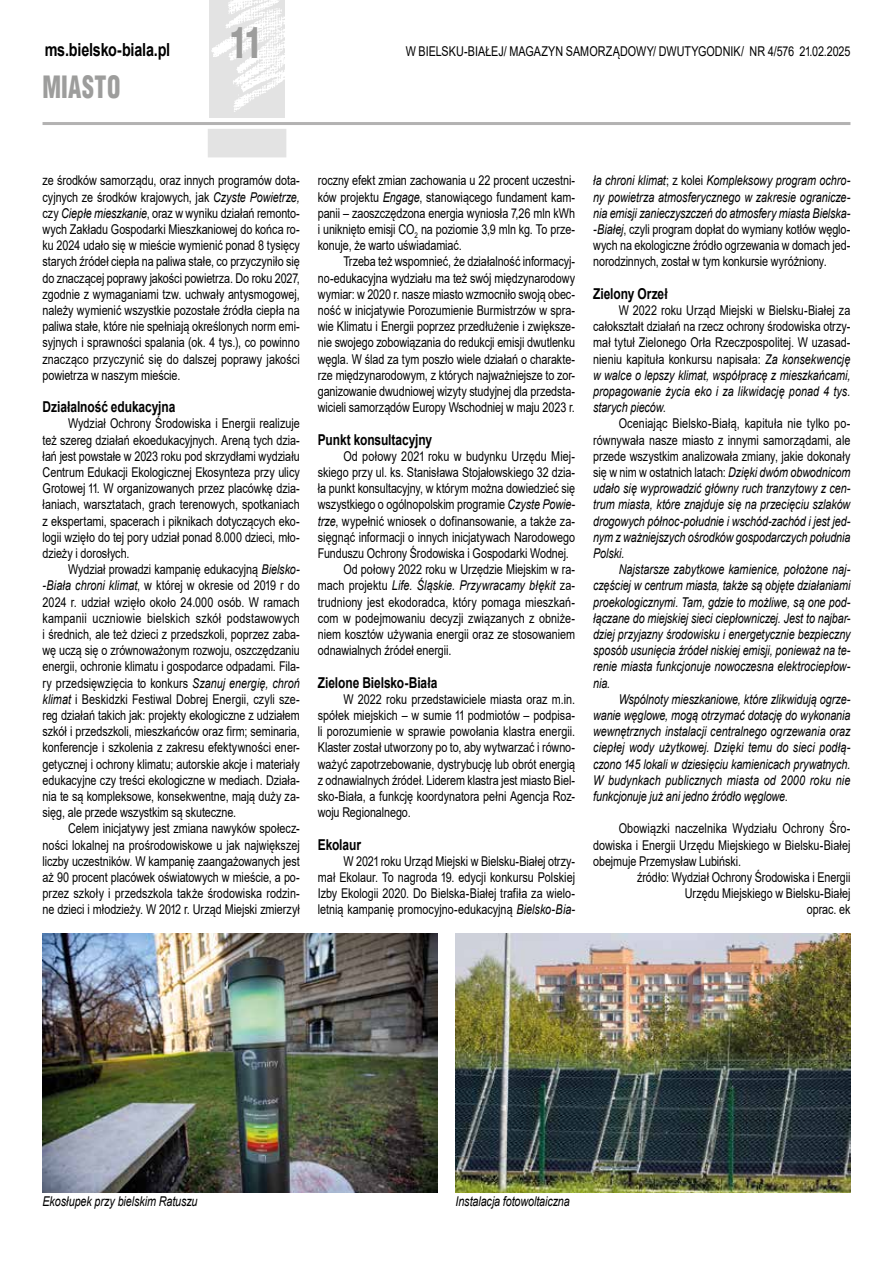
<style>
.page{position:relative;width:893px;height:1263px;background:#fff}
.page>*{position:absolute;margin:0;border:0;box-sizing:border-box;transform-origin:0 0}
.t1{font:900 42px "Switzerland Cond";color:#9d9d9c;scale:.8 1}
.t2{font:900 30px "Switzerland Cond";letter-spacing:.02em;color:#9d9d9c;scale:.8 1}
.t3{font:700 18px "Arial";letter-spacing:-.015em;color:#000;scale:.8 1}
.t4{font:700 15px "Arial";letter-spacing:-.01em;color:#000;scale:.8 1}
.t5{font:13.5px/16.2px "Arial";letter-spacing:-.005em;color:#000;text-align:justify;scale:.8 1}
.t6{font:italic 13.5px/16.2px "Arial";letter-spacing:-.005em;color:#000;text-align:justify;scale:.8 1}
.s1{font-style:italic}
.s2{font-style:normal}
</style>
<div class="page">
<hr style="left:43px;top:122px;width:807px;height:3px;background:#b3b2b2">
<img style="left:209px;top:0;width:76px;height:117px">
<div style="left:208px;top:129px;width:78px;height:28px;background:#e3e3e3"></div>
<img style="left:455px;top:934px;width:395px;height:259px">
<img style="left:43px;top:934px;width:394px;height:259px">
<h3 class="t3" style="left:45px;top:37px;width:158px">ms.bielsko-biala.pl</h3>
<h2 class="t2" style="left:43px;top:68px;width:99px">MIASTO</h2>
<h1 class="t1" style="left:231px;top:16px;width:41px">11</h1>
<p class="t5" style="left:406px;top:43px;width:557px">W BIELSKU-BIAŁEJ/ MAGAZYN SAMORZĄDOWY/ DWUTYGODNIK/ NR 4/576 21.02.2025</p>
<p class="t5" style="left:43px;top:172px;width:323px">ze środków samorządu, oraz innych programów dota&shy;cyjnych ze środków krajowych, jak <span class="s1">Czyste Powietrze, </span>czy <span class="s1">Ciepłe mieszkanie</span>, oraz w wyniku działań remonto&shy;wych Zakładu Gospodarki Mieszkaniowej do końca ro&shy;ku 2024 udało się w mieście wymienić ponad 8 tysięcy starych źródeł ciepła na paliwa stałe, co przyczyniło się do znaczącej poprawy jakości powietrza. Do roku 2027, zgodnie z wymaganiami tzw. uchwały antysmogowej, należy wymienić wszystkie pozostałe źródła ciepła na paliwa stałe, które nie spełniają określonych norm emi&shy;syjnych i sprawności spalania (ok. 4 tys.), co powinno znacząco przyczynić się do dalszej poprawy jakości powietrza w naszym mieście.</p>
<p class="t4" style="left:43px;top:396px;width:168px">Działalność edukacyjna</p>
<p class="t5" style="left:43px;top:415px;width:323px;text-indent:26px">Wydział Ochrony Środowiska i Energii realizuje też szereg działań ekoedukacyjnych. Areną tych dzia&shy;łań jest powstałe w 2023 roku pod skrzydłami wydziału Centrum Edukacji Ekologicznej Ekosynteza przy ulicy Grotowej 11. W organizowanych przez placówkę dzia&shy;łaniach, warsztatach, grach terenowych, spotkaniach z ekspertami, spacerach i piknikach dotyczących eko&shy;logii wzięło do tej pory udział ponad 8.000 dzieci, mło&shy;dzieży i dorosłych.</p>
<p class="t5" style="left:43px;top:561px;width:323px;text-indent:26px">Wydział prowadzi kampanię edukacyjną <span class="s1">Bielsko--Biała chroni klimat</span>, w której w okresie od 2019 r do 2024 r. udział wzięło około 24.000 osób. W ramach kampanii uczniowie bielskich szkół podstawowych i średnich, ale też dzieci z przedszkoli, poprzez zaba&shy;wę uczą się o zrównoważonym rozwoju, oszczędzaniu energii, ochronie klimatu i gospodarce odpadami. Fila&shy;ry przedsięwzięcia to konkurs <span class="s1">Szanuj energię, chroń klimat</span> i Beskidzki Festiwal Dobrej Energii, czyli sze&shy;reg działań takich jak: projekty ekologiczne z udziałem szkół i przedszkoli, mieszkańców oraz firm; seminaria, konferencje i szkolenia z zakresu efektywności ener&shy;getycznej i ochrony klimatu; autorskie akcje i materiały edukacyjne czy treści ekologiczne w mediach. Działa&shy;nia te są kompleksowe, konsekwentne, mają duży za&shy;sięg, ale przede wszystkim są skuteczne.</p>
<p class="t5" style="left:43px;top:820px;width:323px;text-indent:26px">Celem inicjatywy jest zmiana nawyków społecz&shy;ności lokalnej na prośrodowiskowe u jak największej liczby uczestników. W kampanię zaangażowanych jest aż 90 procent placówek oświatowych w mieście, a po&shy;przez szkoły i przedszkola także środowiska rodzin&shy;ne dzieci i młodzieży. W 2012 r. Urząd Miejski zmierzył</p>
<p class="t5" style="left:318px;top:172px;width:323px">roczny efekt zmian zachowania u 22 procent uczestni&shy;ków projektu <span class="s1">Engage</span>, stanowiącego fundament kam&shy;panii – zaoszczędzona energia wyniosła 7,26 mln kWh i uniknięto emisji CO<sub>2</sub> na poziomie 3,9 mln kg. To prze&shy;konuje, że warto uświadamiać.</p>
<p class="t5" style="left:318px;top:253px;width:323px;text-indent:26px">Trzeba też wspomnieć, że działalność informacyj&shy;no-edukacyjna wydziału ma też swój międzynarodowy wymiar: w 2020 r. nasze miasto wzmocniło swoją obec&shy;ność w inicjatywie Porozumienie Burmistrzów w spra&shy;wie Klimatu i Energii poprzez przedłużenie i zwiększe&shy;nie swojego zobowiązania do redukcji emisji dwutlenku węgla. W ślad za tym poszło wiele działań o charakte&shy;rze międzynarodowym, z których najważniejsze to zor&shy;ganizowanie dwudniowej wizyty studyjnej dla przedsta&shy;wicieli samorządów Europy Wschodniej w maju 2023 r.</p>
<p class="t4" style="left:318px;top:429px;width:144px">Punkt konsultacyjny</p>
<p class="t5" style="left:343px;top:448px;width:291px">Od połowy 2021 roku w budynku Urzędu Miej-</p>
<p class="t5" style="left:318px;top:464px;width:323px">skiego przy ul. ks. Stanisława Stojałowskiego 32 dzia-</p>
<p class="t5" style="left:318px;top:480px;width:323px">ła punkt konsultacyjny, w którym można dowiedzieć się</p>
<p class="t5" style="left:318px;top:496px;width:323px">wszystkiego o ogólnopolskim programie <span class="s1">Czyste Powie-</span></p>
<p class="t5" style="left:318px;top:513px;width:323px"><span class="s1">trze</span>, wypełnić wniosek o dofinansowanie, a także za-</p>
<p class="t5" style="left:318px;top:529px;width:323px">sięgnąć informacji o innych inicjatywach Narodowego</p>
<p class="t5" style="left:318px;top:545px;width:315px">Funduszu Ochrony Środowiska i Gospodarki Wodnej.</p>
<p class="t5" style="left:343px;top:561px;width:291px">Od połowy 2022 roku w Urzędzie Miejskim w ra-</p>
<p class="t6" style="left:318px;top:578px;width:323px"><span class="s2">mach projektu</span> Life. Śląskie. Przywracamy błękit <span class="s2">za-</span></p>
<p class="t5" style="left:318px;top:594px;width:323px">trudniony jest ekodoradca, który pomaga mieszkań-</p>
<p class="t5" style="left:318px;top:610px;width:323px">com w podejmowaniu decyzji związanych z obniże-</p>
<p class="t5" style="left:318px;top:626px;width:323px">niem kosztów używania energii oraz ze stosowaniem</p>
<p class="t5" style="left:318px;top:642px;width:168px">odnawialnych źródeł energii.</p>
<p class="t4" style="left:318px;top:672px;width:151px">Zielone Bielsko-Biała</p>
<p class="t5" style="left:318px;top:691px;width:323px;text-indent:26px">W 2022 roku przedstawiciele miasta oraz m.in. spółek miejskich – w sumie 11 podmiotów – podpisa&shy;li porozumienie w sprawie powołania klastra energii.<br>Klaster został utworzony po to, aby wytwarzać i równo&shy;ważyć zapotrzebowanie, dystrybucję lub obrót energią z odnawialnych źródeł. Liderem klastra jest miasto Biel&shy;sko-Biała, a funkcję koordynatora pełni Agencja Roz&shy;woju Regionalnego.</p>
<p class="t4" style="left:318px;top:834px;width:55px">Ekolaur</p>
<p class="t5" style="left:318px;top:853px;width:323px;text-indent:26px">W 2021 roku Urząd Miejski w Bielsku-Białej otrzy&shy;mał Ekolaur. To nagroda 19. edycji konkursu Polskiej Izby Ekologii 2020. Do Bielska-Białej trafiła za wielo&shy;letnią kampanię promocyjno-edukacyjną <span class="s1">Bielsko-Bia-</span></p>
<p class="t6" style="left:593px;top:173px;width:323px">ła chroni klimat<span class="s2">; z kolei</span> Kompleksowy program ochro&shy;ny powietrza atmosferycznego w zakresie ogranicze&shy;nia emisji zanieczyszczeń do atmosfery miasta Bielska--Białej<span class="s2">, czyli program dopłat do wymiany kotłów węglo&shy;wych na ekologiczne źródło ogrzewania w domach jed&shy;norodzinnych, został w tym konkursie wyróżniony.</span></p>
<p class="t4" style="left:593px;top:283px;width:95px">Zielony Orzeł</p>
<p class="t5" style="left:593px;top:302px;width:323px;text-indent:26px">W 2022 roku Urząd Miejski w Bielsku-Białej za całokształt działań na rzecz ochrony środowiska otrzy&shy;mał tytuł Zielonego Orła Rzeczpospolitej. W uzasad&shy;nieniu kapituła konkursu napisała: <span class="s1">Za konsekwencję w walce o lepszy klimat, współpracę z mieszkańcami, propagowanie życia eko i za likwidację ponad 4 tys. starych pieców.</span></p>
<p class="t6" style="left:593px;top:416px;width:323px;text-indent:26px"><span class="s2">Oceniając Bielsko-Białą, kapituła nie tylko po&shy;równywała nasze miasto z innymi samorządami, ale przede wszystkim analizowała zmiany, jakie dokonały się w nim w ostatnich latach:</span> Dzięki dwóm obwodnicom udało się wyprowadzić główny ruch tranzytowy z cen&shy;trum miasta, które znajduje się na przecięciu szlaków drogowych północ-południe i wschód-zachód i jest jed&shy;nym z ważniejszych ośrodków gospodarczych południa Polski.</p>
<p class="t6" style="left:593px;top:561px;width:323px;text-indent:26px">Najstarsze zabytkowe kamienice, położone naj&shy;częściej w centrum miasta, także są objęte działaniami proekologicznymi. Tam, gdzie to możliwe, są one pod&shy;łączane do miejskiej sieci ciepłowniczej. Jest to najbar&shy;dziej przyjazny środowisku i energetycznie bezpieczny sposób usunięcia źródeł niskiej emisji, ponieważ na te&shy;renie miasta funkcjonuje nowoczesna elektrociepłow&shy;nia.</p>
<p class="t6" style="left:593px;top:691px;width:323px;text-indent:26px">Wspólnoty mieszkaniowe, które zlikwidują ogrze&shy;wanie węglowe, mogą otrzymać dotację do wykonania wewnętrznych instalacji centralnego ogrzewania oraz ciepłej wody użytkowej. Dzięki temu do sieci podłą&shy;czono 145 lokali w dziesięciu kamienicach prywatnych.<br>W budynkach publicznych miasta od 2000 roku nie funkcjonuje już ani jedno źródło węglowe<span class="s2">.</span></p>
<p class="t5" style="left:593px;top:820px;width:323px;text-indent:26px">Obowiązki naczelnika Wydziału Ochrony Śro&shy;dowiska i Energii Urzędu Miejskiego w Bielsku-Białej obejmuje Przemysław Lubiński.</p>
<p class="t5" style="left:637px;top:869px;width:268px;text-align:right">źródło: Wydział Ochrony Środowiska i Energii<br>Urzędu Miejskiego w Bielsku-Białej<br>oprac. ek</p>
<p class="t6" style="left:43px;top:1193px;width:195px">Ekosłupek przy bielskim Ratuszu</p>
<p class="t6" style="left:455px;top:1193px;width:144px">Instalacja fotowoltaiczna</p>
</div>
